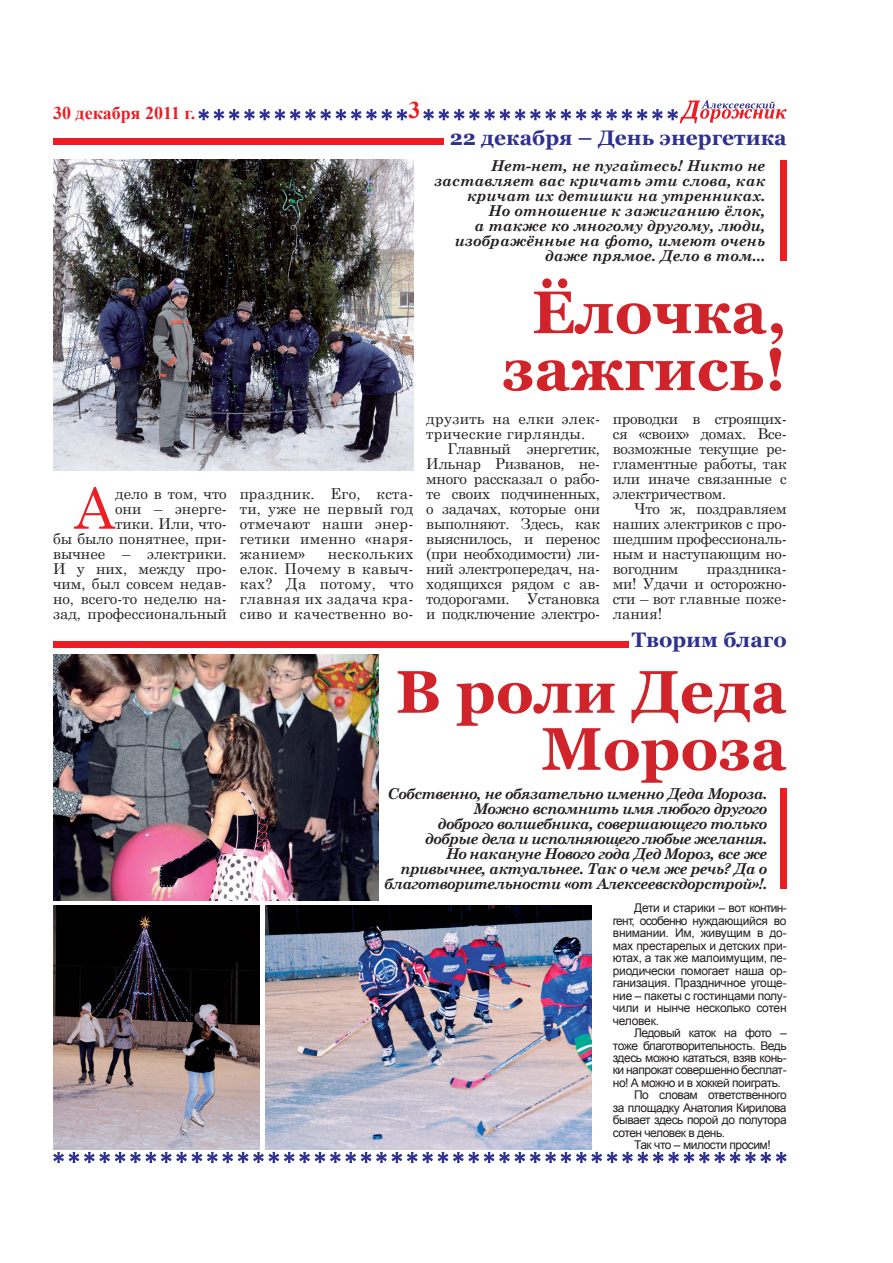
<style>
.page{position:relative;width:893px;height:1263px;background:#fff}
.page>*{position:absolute;margin:0;border:0;box-sizing:border-box;transform-origin:0 0}
.t1{font:700 60px/57px "Georgia";color:#d1232a;text-align:center}
.t2{font:56.55px "Century Schoolbook";color:#ee1d23}
.t3{font:700 24px "Times New Roman";color:#ee1d23}
.t4{font:700 21px "Georgia";color:#2e3092}
.t5{font:700 18px "Times New Roman";color:#ee1d23}
.t6{font:15px/15px "Century Schoolbook";letter-spacing:-.02em;color:#231f20;text-align:justify}
.t7{font:italic 700 15px/15px "Century Schoolbook";letter-spacing:-.04em;color:#231f20;text-align:right}
.t8{font:italic 700 15px/15px "Century Schoolbook";color:#231f20;text-align:right}
.t9{font:15px/15px "Century Schoolbook";color:#231f20;text-align:right}
.t10{font:15px "Century Schoolbook";letter-spacing:.02em;color:#231f20}
.t11{font:12px/12.5px "Arial";letter-spacing:-.04em;color:#231f20;text-align:justify}
</style>
<div class="page">
<svg style="left:198px;top:109px;width:209px;height:11px"></svg>
<svg style="left:423px;top:100px;width:364px;height:23px"></svg>
<svg style="left:53px;top:1152px;width:734px;height:11px"></svg>
<div style="left:780px;top:160px;width:7px;height:101px;background:#ee1d23"></div>
<div style="left:780px;top:788px;width:7px;height:101px;background:#ee1d23"></div>
<img style="left:265px;top:905px;width:326px;height:245px">
<img style="left:53px;top:905px;width:207px;height:245px">
<img style="left:53px;top:160px;width:361px;height:310px">
<img style="left:53px;top:654px;width:325px;height:246px">
<div style="left:53px;top:138px;width:391px;height:6px;background:#ee1d23"></div>
<div style="left:53px;top:641px;width:575px;height:6px;background:#ee1d23"></div>
<p class="t5" style="left:53px;top:100px;width:144px">30 декабря 2011 г.</p>
<h3 class="t3" style="left:409px;top:94px;width:13px">3</h3>
<h3 class="t4" style="left:450px;top:125px;width:338px">22 декабря – День энергетика</h3>
<p class="t8" style="left:434px;top:157px;width:333px">Нет-нет, не пугайтесь! Никто не заставляет вас кричать эти слова, как кричат их детишки на утренниках.<br>Но отношение к зажиганию ёлок,<br>а также ко многому другому, люди, изображённые на фото, имеют очень даже прямое. Дело в том...</p>
<h1 class="t1" style="left:502px;top:284px;width:286px">Ёлочка, зажгись!</h1>
<h2 class="t2" style="left:74px;top:461px;width:42px">А</h2>
<p class="t9" style="left:53px;top:484px;width:175px">дело в том, что<br>они – энерге-<br>тики. Или, что-<br>бы было понятнее, при&shy;вычнее – электрики.<br>И у них, между про&shy;чим, был совсем недав&shy;но, всего-то неделю на&shy;зад, профессиональный</p>
<p class="t6" style="left:240px;top:484px;width:175px">праздник. Его, кста&shy;ти, уже не первый год отмечают наши энер&shy;гетики именно «наря&shy;жанием»</p>
<p class="t6" style="left:240px;top:544px;width:175px;text-indent:88px">нескольких елок. Почему в кавыч&shy;ках? Да потому, что главная их задача кра&shy;сиво и качественно во-</p>
<p class="t10" style="left:426px;top:406px;width:175px">друзить на елки элек-</p>
<p class="t10" style="left:426px;top:421px;width:161px">трические гирлянды.</p>
<p class="t6" style="left:448px;top:440px;width:154px">Главный энергетик,</p>
<p class="t6" style="left:426px;top:455px;width:175px">Ильнар Ризванов, не-</p>
<p class="t6" style="left:426px;top:470px;width:175px">много рассказал о рабо-</p>
<p class="t6" style="left:426px;top:485px;width:175px">те своих подчиненных,</p>
<p class="t6" style="left:426px;top:500px;width:175px">о задачах, которые они</p>
<p class="t6" style="left:426px;top:515px;width:175px">выполняют. Здесь, как</p>
<p class="t6" style="left:426px;top:530px;width:175px">выяснилось, и перенос</p>
<p class="t6" style="left:426px;top:545px;width:175px">(при необходимости) ли-</p>
<p class="t6" style="left:426px;top:560px;width:175px">ний электропередач, на-</p>
<p class="t6" style="left:426px;top:575px;width:175px">ходящихся рядом с ав-</p>
<p class="t6" style="left:426px;top:590px;width:175px">тодорогами. Установка</p>
<p class="t6" style="left:426px;top:605px;width:175px">и подключение электро-</p>
<p class="t6" style="left:613px;top:410px;width:175px">проводки в строящих&shy;ся «своих» домах. Все&shy;возможные текущие ре&shy;гламентные работы, так или иначе связанные с электричеством.</p>
<p class="t6" style="left:613px;top:500px;width:175px;text-indent:21px">Что ж, поздравляем наших электриков с про&shy;шедшим профессиональ&shy;ным и наступающим но&shy;вогодним</p>
<p class="t6" style="left:613px;top:560px;width:175px;text-indent:94px">праздника&shy;ми! Удачи и осторожно&shy;сти – вот главные поже&shy;лания!</p>
<h3 class="t4" style="left:632px;top:628px;width:157px">Творим благо</h3>
<h1 class="t1" style="left:396px;top:663px;width:393px;text-align:right">В роли Деда<br>Мороза</h1>
<p class="t7" style="left:385px;top:785px;width:384px">Собственно, не обязательно именно Деда Мороза.<br>Можно вспомнить имя любого другого<br>доброго волшебника, совершающего только добрые дела и исполняющего любые желания.<br>Но накануне Нового года Дед Мороз, все же привычнее, актуальнее. Так о чем же речь? Да о благотворительности «от Алексеевскдорстрой»!.</p>
<p class="t11" style="left:613px;top:902px;width:175px;text-indent:21px">Дети и старики – вот контин&shy;гент, особенно нуждающийся во внимании. Им, живущим в до&shy;мах престарелых и детских при&shy;ютах, а так же малоимущим, пе&shy;риодически помогает наша ор&shy;ганизация. Праздничное угоще&shy;ние – пакеты с гостинцами полу&shy;чили и нынче несколько сотен человек.</p>
<p class="t11" style="left:634px;top:1027px;width:154px">Ледовый каток на фото –</p>
<p class="t11" style="left:613px;top:1039px;width:175px">тоже благотворительность. Ведь</p>
<p class="t11" style="left:613px;top:1052px;width:175px">здесь можно кататься, взяв конь-</p>
<p class="t11" style="left:613px;top:1064px;width:175px">ки напрокат совершенно бесплат-</p>
<p class="t11" style="left:613px;top:1076px;width:169px">но! А можно и в хоккей поиграть.</p>
<p class="t11" style="left:634px;top:1089px;width:154px">По словам ответственного</p>
<p class="t11" style="left:613px;top:1101px;width:175px">за площадку Анатолия Кирилова</p>
<p class="t11" style="left:613px;top:1114px;width:175px">бывает здесь порой до полутора</p>
<p class="t11" style="left:613px;top:1126px;width:114px">сотен человек в день.</p>
<p class="t11" style="left:634px;top:1139px;width:138px">Так что – милости просим!</p>
</div>
